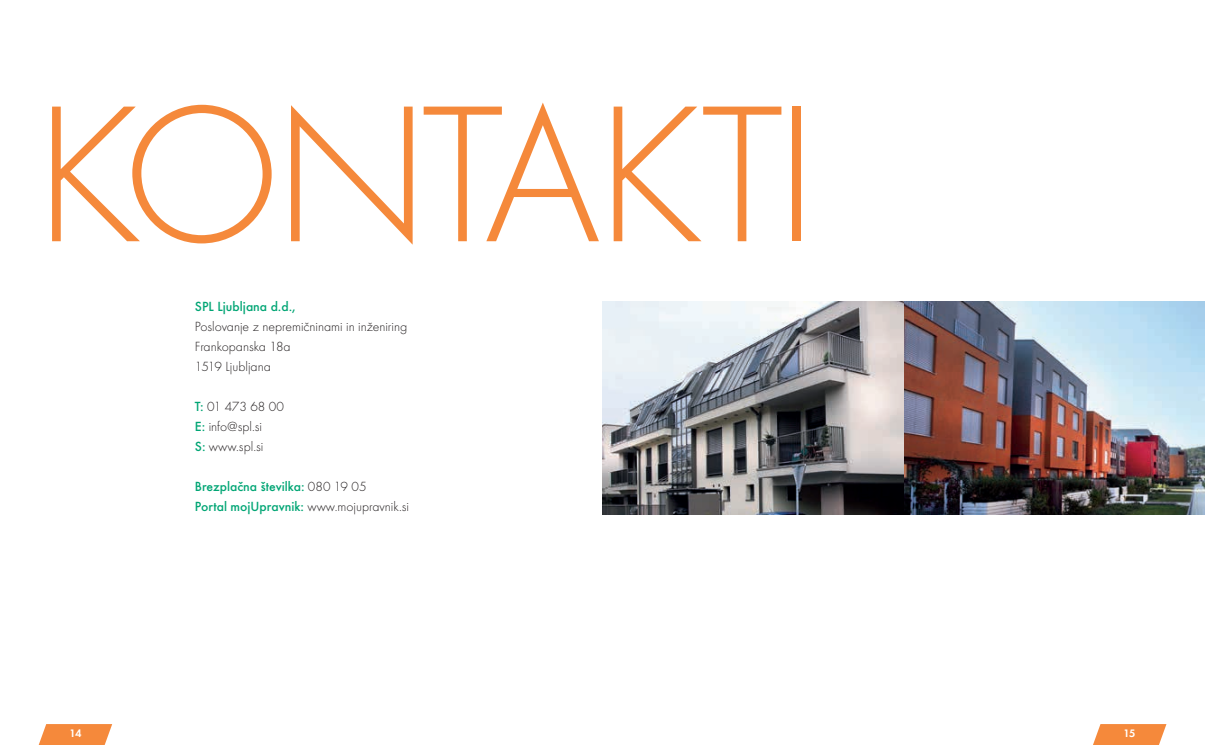
<style>
.page{position:relative;width:1205px;height:745px;background:#fff}
.page>*{position:absolute;margin:0;border:0;box-sizing:border-box;transform-origin:0 0}
.t1{font:201.62px "Futura TCE Ligh";letter-spacing:-.05em;color:#f5893b}
.t2{font:13.75px/20px "Futura TCE Ligh";color:#231f20}
.t3{font:500 13.75px/20px "Futura TCE";color:#00a574}
.t4{font:600 11.25px "Futura TCE";color:#fff}
.s1{font-family:"Futura TCE";font-weight:500;color:#00a574}
.s2{font-family:"Futura TCE Ligh";font-weight:400;color:#231f20}
</style>
<div class="page">
<img style="left:602px;top:301px;width:603px;height:213px">
<svg style="left:39px;top:724px;width:73px;height:20px"></svg>
<svg style="left:1093px;top:724px;width:73px;height:20px"></svg>
<h1 class="t1" style="left:34px;top:60px;width:787px">KONTAKTI</h1>
<p class="t3" style="left:195px;top:296px;width:102px">SPL Ljubljana d.d.,</p>
<p class="t2" style="left:195px;top:316px;width:214px">Poslovanje z nepremičninami in inženiring<br>Frankopanska 18a<br>1519 Ljubljana</p>
<p class="t2" style="left:195px;top:396px;width:90px"><span class="s1">T:</span> 01 473 68 00<br><span class="s1">E:</span> info@spl.si<br><span class="s1">S:</span> www.spl.si</p>
<p class="t3" style="left:195px;top:476px;width:216px">Brezplačna številka: <span class="s2">080 19 05<br></span>Portal mojUpravnik: <span class="s2">www.mojupravnik.si</span></p>
<p class="t4" style="left:69px;top:726px;width:13px">14</p>
<p class="t4" style="left:1123px;top:726px;width:14px">15</p>
</div>
